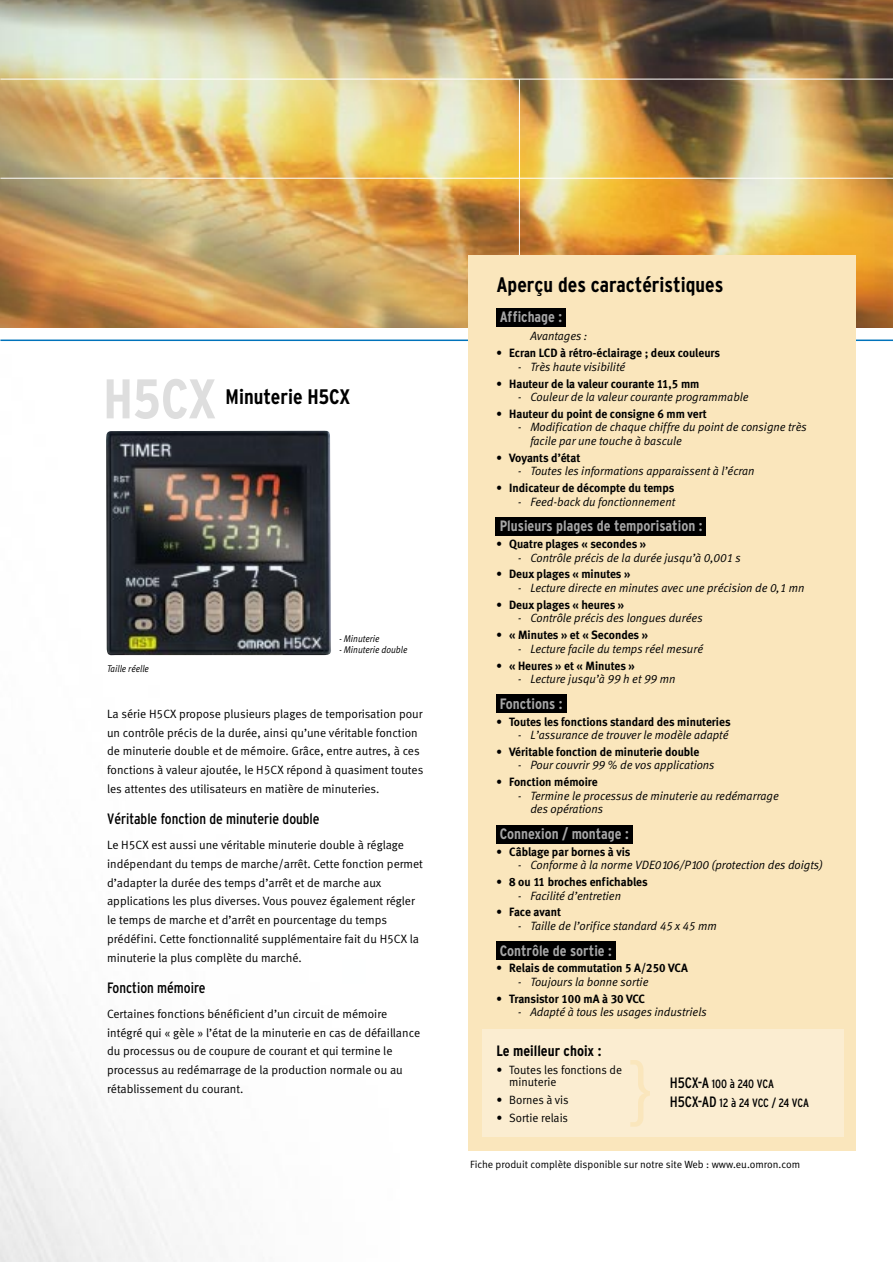
<style>
.page{position:relative;width:893px;height:1262px;background:#fff}
.page>*{position:absolute;margin:0;border:0;box-sizing:border-box;transform-origin:0 0}
.t1{font:75px "Meta Normal";color:#fae6bc}
.t2{font:700 condensed 55.65px "Interstate";color:#dedede}
.t3{font:700 condensed 21px "Interstate";color:#000}
.t4{font:700 condensed 15px "Interstate";color:#a6a6a6}
.t5{font:condensed 15px "Interstate";color:#000}
.t6{font:700 condensed 15px "Interstate";color:#000}
.t7{font:12px/18.8px "Meta Normal LF";color:#000}
.t8{font:italic 12px/13.5px "Meta Normal LF";color:#000}
.t9{font:12px "Meta Bold LF";color:#000}
.t10{font:12px/12px "Meta Normal";color:#000}
.t11{font:condensed 12px/18px "Interstate";letter-spacing:-.015em;color:#000}
.t12{font:italic 12px "Meta Normal";letter-spacing:-.005em;color:#000}
.t13{font:10.5px "Meta Normal LF";color:#000}
.t14{font:italic 9.75px "Meta Normal";color:#000;scale:.9 1}
.s1{font-size:15px}
</style>
<div class="page">
<img style="left:0;top:327px;width:520px;height:934px">
<img style="left:0;top:0;width:892px;height:327px">
<hr style="left:0;top:79px;width:892px;height:1px;background:#fff">
<hr style="left:0;top:178px;width:892px;height:1px;background:#fff">
<hr style="left:519px;top:79px;width:1px;height:249px;background:#fff">
<hr style="left:0;top:339px;width:892px;height:2px;background:#0073bb">
<img style="left:106px;top:430px;width:226px;height:227px">
<div style="left:468px;top:255px;width:387px;height:895px;background:#fae6bc"></div>
<div style="left:482px;top:1028px;width:361px;height:108px;background:#fbedd1"></div>
<div style="left:496px;top:308px;width:69px;height:18px;background:#000"></div>
<div style="left:496px;top:517px;width:210px;height:18px;background:#000"></div>
<div style="left:496px;top:695px;width:70px;height:18px;background:#000"></div>
<div style="left:496px;top:825px;width:136px;height:18px;background:#000"></div>
<div style="left:496px;top:941px;width:119px;height:19px;background:#000"></div>
<h2 class="t2" style="left:103px;top:378px;width:115px">H5CX</h2>
<h3 class="t3" style="left:226px;top:389px;width:126px">Minuterie H5CX</h3>
<p class="t14" style="left:107px;top:664px;width:48px">Taille réelle</p>
<p class="t14" style="left:339px;top:634px;width:46px">- Minuterie</p>
<p class="t14" style="left:339px;top:646px;width:77px">- Minuterie double</p>
<p class="t7" style="left:107px;top:705px;width:318px">La série H5CX propose plusieurs plages de temporisation pour un contrôle précis de la durée, ainsi qu’une véritable fonction de minuterie double et de mémoire. Grâce, entre autres, à ces fonctions à valeur ajoutée, le H5CX répond à quasiment toutes les attentes des utilisateurs en matière de minuteries.</p>
<p class="t5" style="left:107px;top:813px;width:214px">Véritable fonction de minuterie double</p>
<p class="t7" style="left:107px;top:836px;width:317px">Le H5CX est aussi une véritable minuterie double à réglage indépendant du temps de marche/arrêt. Cette fonction permet d’adapter la durée des temps d’arrêt et de marche aux applications les plus diverses. Vous pouvez également régler le temps de marche et d’arrêt en pourcentage du temps prédéfini. Cette fonctionnalité supplémentaire fait du H5CX la minuterie la plus complète du marché.</p>
<p class="t5" style="left:107px;top:982px;width:100px">Fonction mémoire</p>
<p class="t7" style="left:107px;top:1005px;width:314px">Certaines fonctions bénéficient d’un circuit de mémoire intégré qui « gèle » l’état de la minuterie en cas de défaillance du processus ou de coupure de courant et qui termine le processus au redémarrage de la production normale ou au rétablissement du courant.</p>
<h3 class="t3" style="left:496px;top:277px;width:228px">Aperçu des caractéristiques</h3>
<p class="t4" style="left:500px;top:311px;width:64px">Affichage :</p>
<p class="t12" style="left:530px;top:331px;width:58px">Avantages :</p>
<p class="t9" style="left:496px;top:349px;width:225px">• Ecran LCD à rétro-éclairage ; deux couleurs</p>
<p class="t8" style="left:517px;top:361px;width:109px">- Très haute visibilité</p>
<p class="t9" style="left:496px;top:379px;width:205px">• Hauteur de la valeur courante 11,5 mm</p>
<p class="t8" style="left:517px;top:391px;width:232px">- Couleur de la valeur courante programmable</p>
<p class="t9" style="left:496px;top:409px;width:212px">• Hauteur du point de consigne 6 mm vert</p>
<p class="t8" style="left:530px;top:421px;width:278px;text-indent:-13px">- Modification de chaque chiffre du point de consigne très facile par une touche à bascule</p>
<p class="t9" style="left:496px;top:453px;width:85px">• Voyants d’état</p>
<p class="t8" style="left:517px;top:465px;width:238px">- Toutes les informations apparaissent à l’écran</p>
<p class="t9" style="left:496px;top:484px;width:179px">• Indicateur de décompte du temps</p>
<p class="t8" style="left:517px;top:496px;width:159px">- Feed-back du fonctionnement</p>
<p class="t4" style="left:500px;top:520px;width:204px">Plusieurs plages de temporisation :</p>
<p class="t9" style="left:496px;top:540px;width:151px">• Quatre plages « secondes »</p>
<p class="t8" style="left:517px;top:551px;width:225px">- Contrôle précis de la durée jusqu’à 0,001 s</p>
<p class="t9" style="left:496px;top:570px;width:135px">• Deux plages « minutes »</p>
<p class="t8" style="left:517px;top:582px;width:288px">- Lecture directe en minutes avec une précision de 0,1 mn</p>
<p class="t9" style="left:496px;top:600px;width:129px">• Deux plages « heures »</p>
<p class="t8" style="left:517px;top:612px;width:186px">- Contrôle précis des longues durées</p>
<p class="t9" style="left:496px;top:631px;width:153px">• « Minutes » et « Secondes »</p>
<p class="t8" style="left:517px;top:643px;width:187px">- Lecture facile du temps réel mesuré</p>
<p class="t9" style="left:496px;top:661px;width:140px">• « Heures » et « Minutes »</p>
<p class="t8" style="left:517px;top:673px;width:159px">- Lecture jusqu’à 99 h et 99 mn</p>
<p class="t4" style="left:500px;top:697px;width:64px">Fonctions :</p>
<p class="t9" style="left:496px;top:717px;width:236px">• Toutes les fonctions standard des minuteries</p>
<p class="t8" style="left:517px;top:729px;width:212px">- L’assurance de trouver le modèle adapté</p>
<p class="t9" style="left:496px;top:747px;width:204px">• Véritable fonction de minuterie double</p>
<p class="t8" style="left:517px;top:759px;width:198px">- Pour couvrir 99 % de vos applications</p>
<p class="t9" style="left:496px;top:778px;width:103px">• Fonction mémoire</p>
<p class="t8" style="left:530px;top:790px;width:250px;text-indent:-13px">- Termine le processus de minuterie au redémarrage des opérations</p>
<p class="t4" style="left:500px;top:828px;width:130px">Connexion / montage :</p>
<p class="t9" style="left:496px;top:847px;width:135px">• Câblage par bornes à vis</p>
<p class="t8" style="left:517px;top:859px;width:307px">- Conforme à la norme VDE0106/P100 (protection des doigts)</p>
<p class="t9" style="left:496px;top:877px;width:153px">• 8 ou 11 broches enfichables</p>
<p class="t8" style="left:517px;top:889px;width:105px">- Facilité d’entretien</p>
<p class="t9" style="left:496px;top:908px;width:66px">• Face avant</p>
<p class="t8" style="left:517px;top:920px;width:201px">- Taille de l’orifice standard 45 x 45 mm</p>
<p class="t4" style="left:500px;top:944px;width:114px">Contrôle de sortie :</p>
<p class="t9" style="left:496px;top:964px;width:193px">• Relais de commutation 5 A/250 VCA</p>
<p class="t8" style="left:517px;top:976px;width:132px">- Toujours la bonne sortie</p>
<p class="t9" style="left:496px;top:994px;width:150px">• Transistor 100 mA à 30 VCC</p>
<p class="t8" style="left:517px;top:1006px;width:190px">- Adapté à tous les usages industriels</p>
<p class="t6" style="left:496px;top:1044px;width:106px">Le meilleur choix :</p>
<p class="t10" style="left:509px;top:1064px;width:114px;text-indent:-13px">• Toutes les fonctions de minuterie</p>
<p class="t10" style="left:496px;top:1094px;width:74px">• Bornes à vis</p>
<p class="t10" style="left:496px;top:1112px;width:73px">• Sortie relais</p>
<h1 class="t1" style="left:628px;top:1060px;width:26px">}</h1>
<p class="t11" style="left:669px;top:1076px;width:141px"><span class="s1">H5CX-A</span> 100 à 240 VCA<br><span class="s1">H5CX-AD</span> 12 à 24 VCC / 24 VCA</p>
<p class="t13" style="left:470px;top:1160px;width:331px">Fiche produit complète disponible sur notre site Web : www.eu.omron.com</p>
</div>
